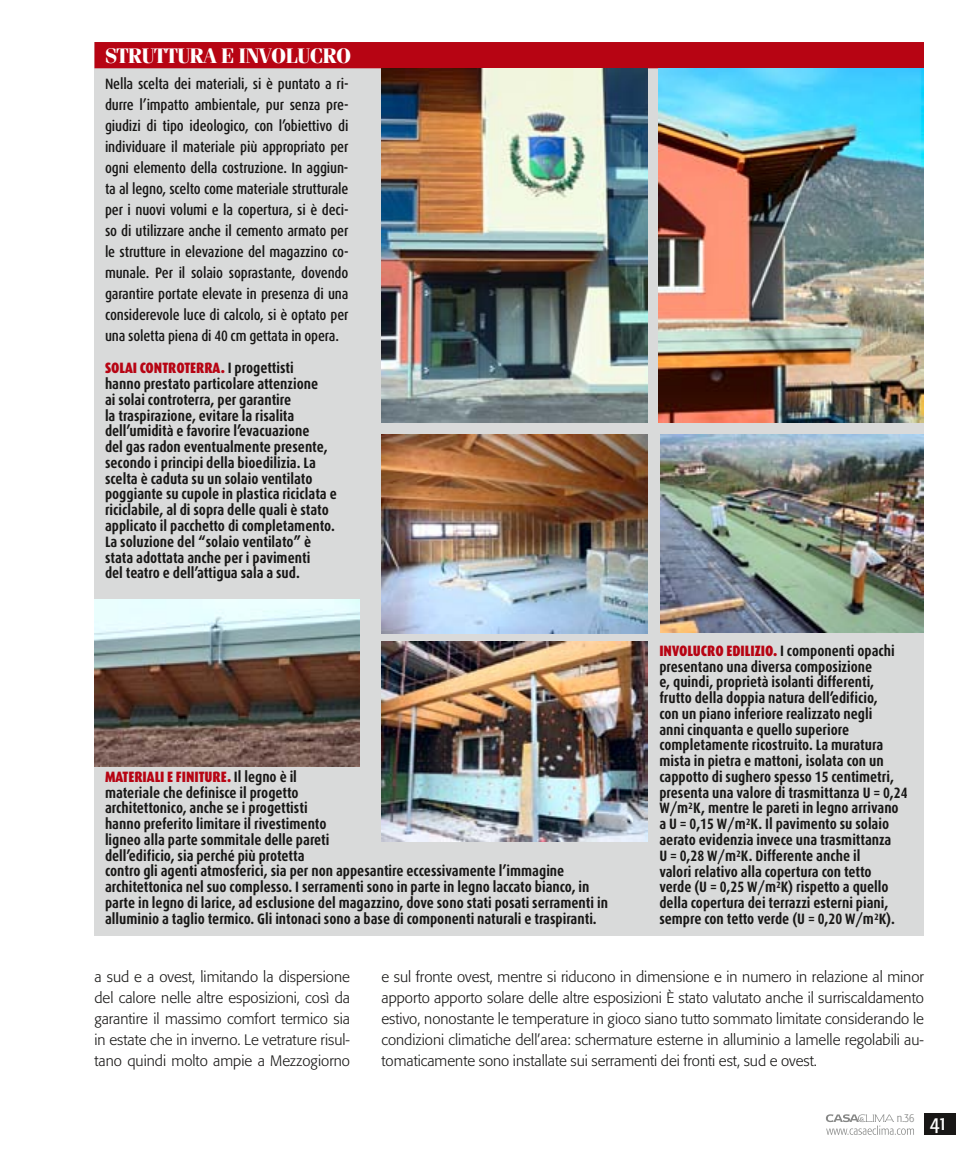
<style>
.page{position:relative;width:978px;height:1149px;background:#fff}
.page>*{position:absolute;margin:0;border:0;box-sizing:border-box;transform-origin:0 0}
.t1{font:700 21px "Fenice Std";color:#fff}
.t2{font:21px "Formata Condensed SC";color:#fff}
.t3{font:700 15px/15.8px "Dax Condensed";color:#181716}
.t4{font:300 15px/21px "Formata";color:#181716;text-align:justify}
.t5{font:500 15px/21px "Dax Condensed";letter-spacing:-.01em;color:#181716;text-align:justify}
.t6{font:300 condensed 12px "Formata";color:#868786}
.s1{font-weight:900;color:#b70413}
</style>
<div class="page">
<div style="left:924px;top:1113px;width:32px;height:21px;background:#181716"></div>
<svg style="left:826px;top:1114px;width:88px;height:20px"></svg>
<div style="left:94px;top:42px;width:830px;height:893px;background:#d9dada"></div>
<div style="left:94px;top:42px;width:830px;height:26px;background:#b70413"></div>
<img style="left:381px;top:68px;width:266px;height:354px">
<img style="left:658px;top:68px;width:266px;height:354px">
<img style="left:381px;top:641px;width:266px;height:200px">
<img style="left:661px;top:434px;width:263px;height:198px">
<img style="left:381px;top:434px;width:266px;height:199px">
<img style="left:94px;top:599px;width:265px;height:167px">
<h1 class="t1" style="left:105px;top:43px;width:26px">STRUTTURA</h1>
<h1 class="t1" style="left:221px;top:43px;width:39px">E INVOLUCRO</h1>
<p class="t5" style="left:105px;top:73px;width:245px">Nella scelta dei materiali, si è puntato a ri&shy;durre l’impatto ambientale, pur senza pre&shy;giudizi di tipo ideologico, con l’obiettivo di individuare il materiale più appropriato per ogni elemento della costruzione. In aggiun&shy;ta al legno, scelto come materiale strutturale per i nuovi volumi e la copertura, si è deci&shy;so di utilizzare anche il cemento armato per le strutture in elevazione del magazzino co&shy;munale. Per il solaio soprastante, dovendo garantire portate elevate in presenza di una considerevole luce di calcolo, si è optato per una soletta piena di 40 cm gettata in opera.</p>
<p class="t3" style="left:105px;top:360px;width:233px"><span class="s1">SOLAI CONTROTERRA.</span> I progettisti<br>hanno prestato particolare attenzione<br>ai solai controterra, per garantire<br>la traspirazione, evitare la risalita dell’umidità e favorire l’evacuazione<br>del gas radon eventualmente presente, secondo i principi della bioedilizia. La scelta è caduta su un solaio ventilato poggiante su cupole in plastica riciclata e riciclabile, al di sopra delle quali è stato applicato il pacchetto di completamento.<br>La soluzione del “solaio ventilato” è stata adottata anche per i pavimenti<br>del teatro e dell’attigua sala a sud.</p>
<p class="t3" style="left:105px;top:768px;width:504px"><span class="s1">MATERIALI E FINITURE.</span> Il legno è il<br>materiale che definisce il progetto<br>architettonico, anche se i progettisti<br>hanno preferito limitare il rivestimento<br>ligneo alla parte sommitale delle pareti<br>dell’edificio, sia perché più protetta<br>contro gli agenti atmosferici, sia per non appesantire eccessivamente l’immagine architettonica nel suo complesso. I serramenti sono in parte in legno laccato bianco, in parte in legno di larice, ad esclusione del magazzino, dove sono stati posati serramenti in alluminio a taglio termico. Gli intonaci sono a base di componenti naturali e traspiranti.</p>
<p class="t3" style="left:659px;top:642px;width:250px"><span class="s1">INVOLUCRO EDILIZIO.</span> I componenti opachi presentano una diversa composizione<br>e, quindi, proprietà isolanti differenti, frutto della doppia natura dell’edificio,<br>con un piano inferiore realizzato negli<br>anni cinquanta e quello superiore completamente ricostruito. La muratura mista in pietra e mattoni, isolata con un cappotto di sughero spesso 15 centimetri, presenta una valore di trasmittanza U = 0,24<br>W/m²K, mentre le pareti in legno arrivano a U = 0,15 W/m²K. Il pavimento su solaio aerato evidenzia invece una trasmittanza<br>U = 0,28 W/m²K. Differente anche il<br>valori relativo alla copertura con tetto<br>verde (U = 0,25 W/m²K) rispetto a quello della copertura dei terrazzi esterni piani, sempre con tetto verde (U = 0,20 W/m²K).</p>
<p class="t4" style="left:94px;top:965px;width:257px">a sud e a ovest, limitando la dispersione del calore nelle altre esposizioni, così da garantire il massimo comfort termico sia in estate che in inverno. Le vetrature risul&shy;tano quindi molto ampie a Mezzogiorno</p>
<p class="t4" style="left:381px;top:965px;width:544px">e sul fronte ovest, mentre si riducono in dimensione e in numero in relazione al minor apporto apporto solare delle altre esposizioni È stato valutato anche il surriscaldamento estivo, nonostante le temperature in gioco siano tutto sommato limitate considerando le condizioni climatiche dell’area: schermature esterne in alluminio a lamelle regolabili au&shy;tomaticamente sono installate sui serramenti dei fronti est, sud e ovest.</p>
<p class="t6" style="left:897px;top:1110px;width:19px">n.36</p>
<h1 class="t2" style="left:930px;top:1110px;width:18px">41</h1>
</div>
